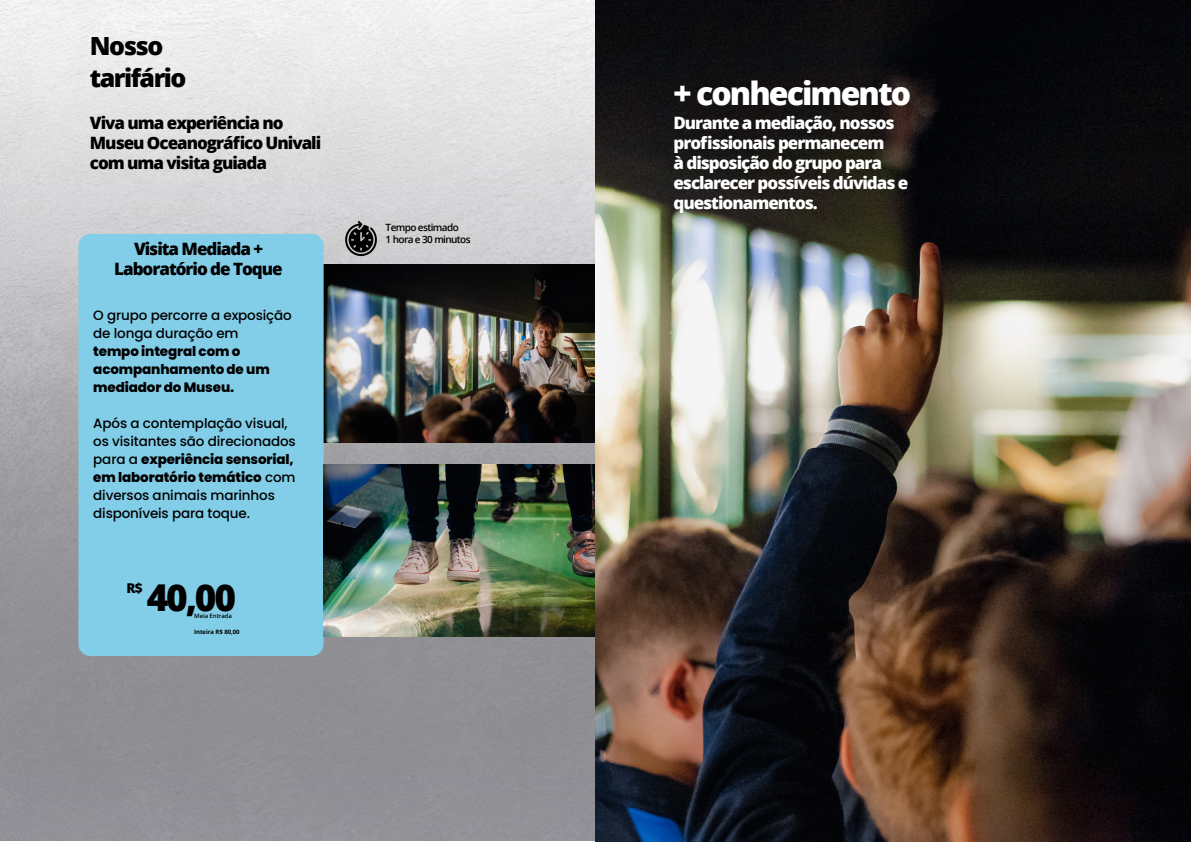
<style>
.page{position:relative;width:1191px;height:842px;background:#fff}
.page>*{position:absolute;margin:0;border:0;box-sizing:border-box;transform-origin:0 0}
.t1{font:800 37px "Open Sans";color:#000}
.t2{font:800 32px "Open Sans";letter-spacing:-.06em;color:#fff}
.t3{font:800 25px/32px "Open Sans";letter-spacing:-.06em;color:#000}
.t4{font:800 17px/20px "Open Sans";letter-spacing:-.06em;color:#fff}
.t5{font:800 17px/20px "Open Sans";letter-spacing:-.06em;color:#000}
.t6{font:500 13.5px/18px "Poppins";letter-spacing:-.01em;color:#000}
.t7{font:800 13.5px/18px "Poppins";letter-spacing:-.01em;color:#000}
.t8{font:800 13.5px "Open Sans";color:#000}
.t9{font:600 10px/12px "Open Sans";letter-spacing:-.06em;color:#000}
.t10{font:700 6px "Open Sans";letter-spacing:-.01em;color:#000}
.t11{font:600 6px "Open Sans";letter-spacing:-.01em;color:#000}
.s1{font-weight:800}
</style>
<div class="page">
<img style="left:0;top:0;width:1191px;height:842px">
<img style="left:323px;top:265px;width:308px;height:178px">
<div style="left:78px;top:234px;width:245px;height:422px;background:#82cee8;border-radius:12px"></div>
<img style="left:343px;top:220px;width:36px;height:36px">
<img style="left:324px;top:464px;width:307px;height:173px">
<h3 class="t3" style="left:90px;top:29px;width:98px">Nosso tarifário</h3>
<p class="t5" style="left:90px;top:112px;width:233px">Viva uma experiência no<br>Museu Oceanográfico Univali com uma visita guiada</p>
<p class="t5" style="left:114px;top:238px;width:170px;text-align:center">Visita Mediada +<br>Laboratório de Toque</p>
<p class="t6" style="left:93px;top:306px;width:200px">O grupo percorre a exposição de longa duração em</p>
<p class="t7" style="left:93px;top:342px;width:178px">tempo integral com o acompanhamento de um mediador do Museu.</p>
<p class="t6" style="left:93px;top:414px;width:204px">Após a contemplação visual, os visitantes são direcionados para a <span class="s1">experiência sensorial, em laboratório temático</span> com diversos animais marinhos disponíveis para toque.</p>
<p class="t8" style="left:126px;top:578px;width:18px">R$</p>
<h1 class="t1" style="left:147px;top:569px;width:91px">40,00</h1>
<p class="t11" style="left:194px;top:611px;width:39px">Meia Entrada</p>
<p class="t10" style="left:194px;top:627px;width:47px">Inteira R$ 80,00</p>
<p class="t9" style="left:386px;top:221px;width:87px">Tempo estimado<br>1 hora e 30 minutos</p>
<h2 class="t2" style="left:673px;top:69px;width:239px">+ conhecimento</h2>
<p class="t4" style="left:673px;top:112px;width:236px">Durante a mediação, nossos profissionais permanecem<br>à disposição do grupo para esclarecer possíveis dúvidas e questionamentos.</p>
</div>
